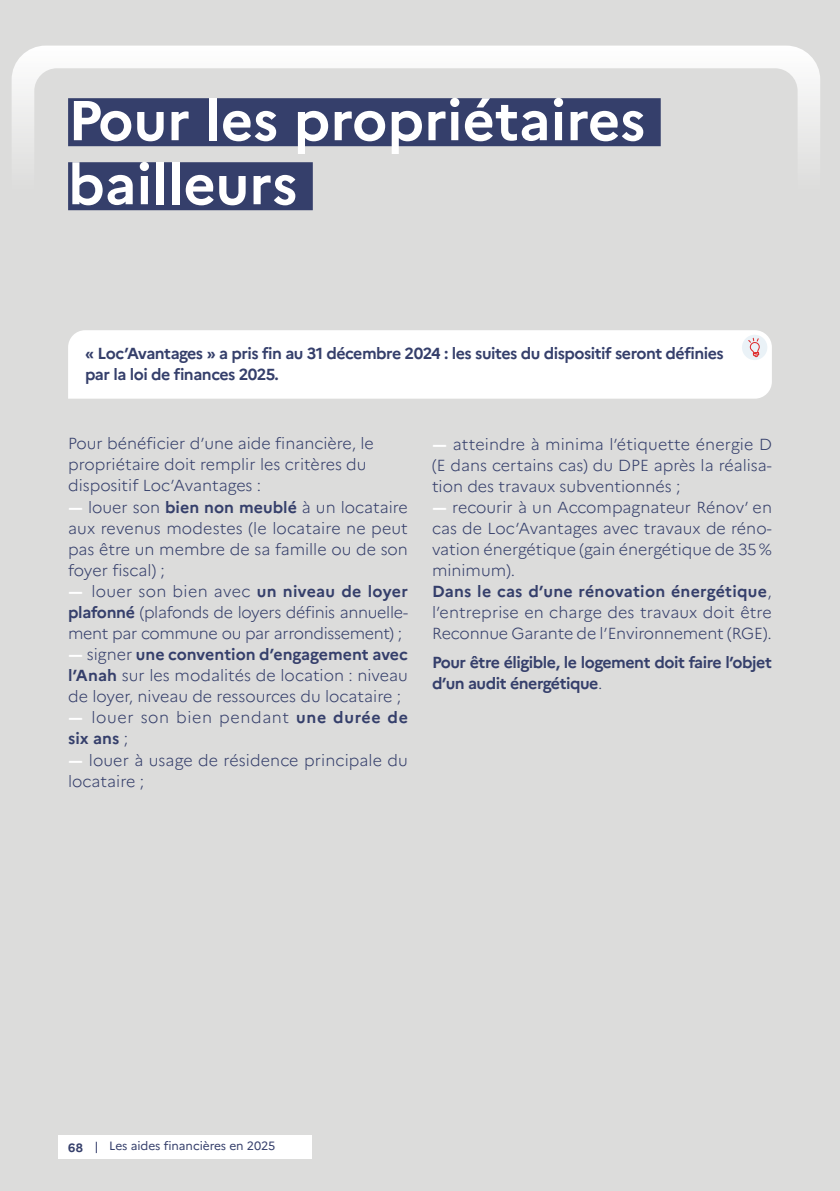
<style>
.page{position:relative;width:840px;height:1191px;background:#fff}
.page>*{position:absolute;margin:0;border:0;box-sizing:border-box;transform-origin:0 0}
.t1{font:700 56px/64px "Marianne";color:#fff}
.t2{font:300 16px/21px "Marianne";color:#353f6b;text-align:justify}
.t3{font:700 16px/21px "Marianne";letter-spacing:-.03em;color:#353f6b}
.t4{font:300 16px/21px "Marianne";letter-spacing:.04em;color:#353f6b}
.t5{font:12px "Marianne";letter-spacing:-.005em;color:#353f6b}
.t6{font:700 12px "Marianne";color:#353f6b}
.s1{font-weight:700;font-size:16.2px;color:#fff}
.s2{font-weight:700}
.s3{font-weight:300}
</style>
<div class="page">
<div style="left:0;top:0;width:839px;height:1191px;background:#dcdcdb"></div>
<div style="left:68px;top:162px;width:244px;height:48px;background:#353f6b"></div>
<svg style="left:12px;top:46px;width:807px;height:147px"></svg>
<div style="left:68px;top:330px;width:703px;height:69px;background:#fff"></div>
<div style="left:741px;top:335px;width:25px;height:25px;background:#eaf2f7;border-radius:50%"></div>
<svg style="left:746px;top:337px;width:13px;height:20px"></svg>
<hr style="left:839px;top:0;width:1px;height:1191px;background:#eaf2f7">
<div style="left:58px;top:1135px;width:254px;height:23px;background:#fff"></div>
<svg style="left:96px;top:1141px;width:1px;height:12px"></svg>
<h1 class="t1" style="left:68px;top:84px;width:578px">Pour les propriétaires bailleurs</h1>
<p class="t3" style="left:85px;top:342px;width:640px">« Loc’Avantages » a pris fin au 31 décembre 2024 : les suites du dispositif seront définies par la loi de finances 2025.</p>
<p class="t2" style="left:68px;top:432px;width:307px;text-align:left">Pour bénéficier d’une aide financière, le propriétaire doit remplir les critères du dispositif Loc’Avantages :</p>
<p class="t2" style="left:68px;top:495px;width:341px"><span class="s1">-</span> louer son <span class="s2">bien non meublé</span> à un locataire aux revenus modestes (le locataire ne peut pas être un membre de sa famille ou de son foyer fiscal) ;</p>
<p class="t2" style="left:68px;top:579px;width:341px"><span class="s1">-</span> louer son bien avec <span class="s2">un niveau de loyer plafonné</span> (plafonds de loyers définis annuelle&shy;ment par commune ou par arrondissement) ;</p>
<p class="t2" style="left:68px;top:642px;width:341px"><span class="s1">-</span> signer <span class="s2">une convention d’engagement avec l’Anah</span> sur les modalités de location : niveau de loyer, niveau de ressources du locataire ;</p>
<p class="t4" style="left:68px;top:706px;width:341px"><span class="s1">-</span> louer son bien pendant <span class="s2">une durée de six ans</span> ;</p>
<p class="t2" style="left:68px;top:748px;width:341px"><span class="s1">-</span> louer à usage de résidence principale du locataire ;</p>
<p class="t2" style="left:432px;top:432px;width:341px"><span class="s1">-</span> atteindre à minima l’étiquette énergie D (E dans certains cas) du DPE après la réalisa&shy;tion des travaux subventionnés ;</p>
<p class="t2" style="left:432px;top:495px;width:341px;text-align:left"><span class="s1">-</span> recourir à un Accompagnateur Rénov’ en cas de Loc’Avantages avec travaux de réno&shy;vation énergétique (gain énergétique de 35 % minimum).<br><span class="s2">Dans le cas d’une rénovation énergétique</span>, l’entreprise en charge des travaux doit être Reconnue Garante de l’Environnement (RGE).</p>
<p class="t3" style="left:432px;top:651px;width:341px">Pour être éligible, le logement doit faire l’objet d’un audit énergétique<span class="s3">.</span></p>
<p class="t6" style="left:68px;top:1138px;width:16px">68</p>
<p class="t5" style="left:109px;top:1136px;width:167px">Les aides financières en 2025</p>
</div>
